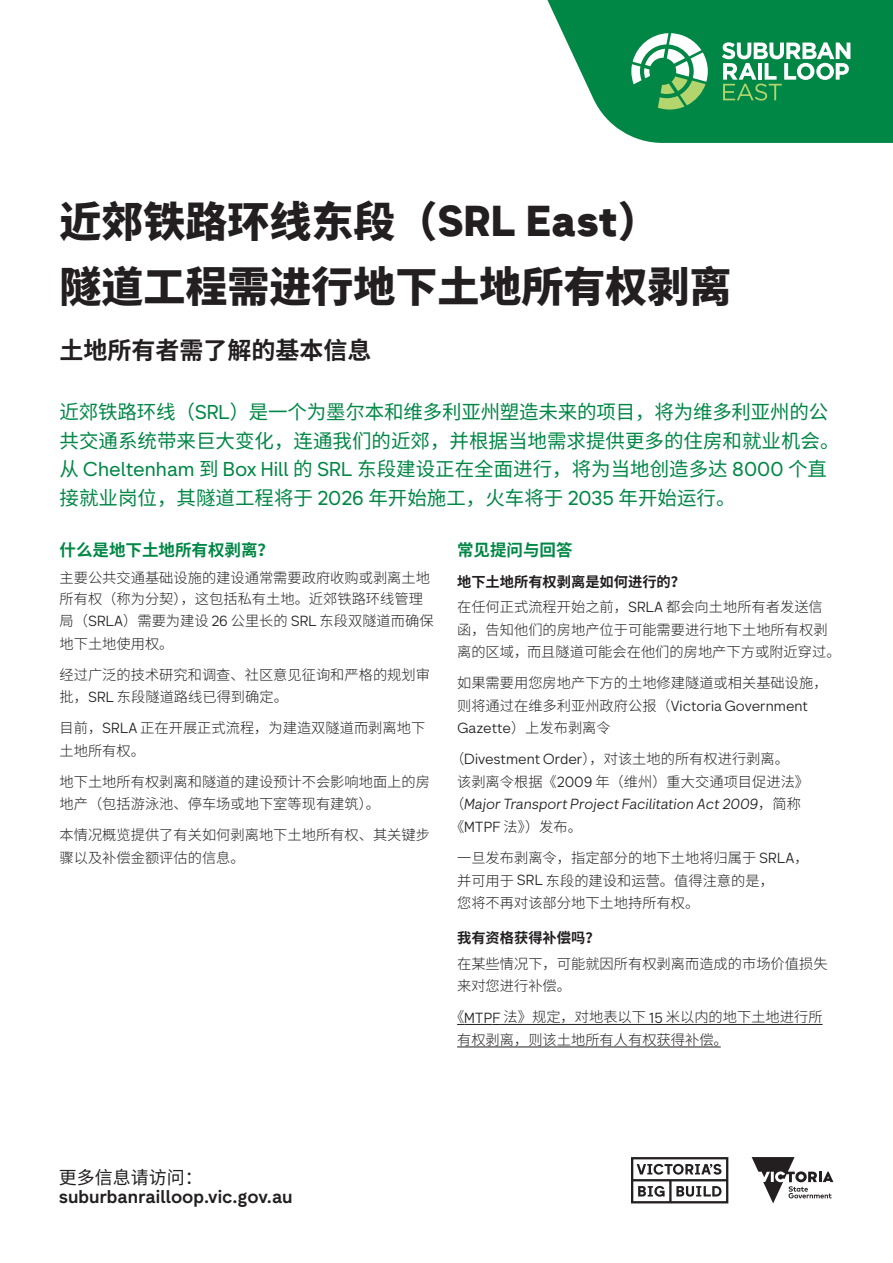
<style>
.page{position:relative;width:893px;height:1263px;background:#fff}
.page>*{position:absolute;margin:0;border:0;box-sizing:border-box;transform-origin:0 0}
.t1{font:900 42px "Noto Sans SC";color:#231f20}
.t2{font:700 24px "Noto Sans SC";color:#231f20}
.Intro_Span_all_col{font:19.5px/28.5px "Noto Sans SC";color:#008746}
.t3{font:700 18px/19.2px "Network Geo";color:#231f20}
.t4{font:18px "Network Geo";color:#231f20}
.Body_H1{font:700 16.5px "Noto Sans SC";color:#008746}
.Body{font:300 14.25px/22.5px "Noto Sans SC";color:#231f20}
.Body-2{font:italic 300 14.25px "Network Geo";color:#231f20}
.Body_H2{font:700 14.25px "Noto Sans SC";color:#231f20}
.s1{font-family:"Network Geo";font-weight:800}
.s2{font-family:"Network Geo"}
.s3{font-family:"Noto Sans SC";font-style:normal}
.s4{font-family:"Noto Sans SC";font-weight:400}
</style>
<div class="page">
<svg style="left:631px;top:1157px;width:97px;height:46px"></svg>
<svg style="left:752px;top:1157px;width:81px;height:46px"></svg>
<svg style="left:457px;top:1024px;width:44px;height:1px"></svg>
<hr style="left:501px;top:1024px;width:148px;height:1px;background:#231f20">
<svg style="left:649px;top:1024px;width:14px;height:1px"></svg>
<hr style="left:663px;top:1024px;width:160px;height:1px;background:#231f20">
<hr style="left:457px;top:1046px;width:264px;height:1px;background:#231f20">
<svg style="left:547px;top:0;width:346px;height:143px;background:#259860"></svg>
<svg style="left:631px;top:33px;width:77px;height:77px"></svg>
<svg style="left:722px;top:42px;width:128px;height:59px"></svg>
<p class="t1" style="left:60px;top:198px;width:602px">近郊铁路环线东段（<span class="s1">SRL East</span>）</p>
<p class="t1" style="left:60px;top:263px;width:673px">隧道工程需进行地下土地所有权剥离</p>
<h2 class="t2" style="left:60px;top:337px;width:313px">土地所有者需了解的基本信息</h2>
<p class="Intro_Span_all_col" style="left:60px;top:398px;width:781px">近郊铁路环线（<span class="s2">SRL</span>）是一个为墨尔本和维多利亚州塑造未来的项目，将为维多利亚州的公共交通系统带来巨大变化，连通我们的近郊，并根据当地需求提供更多的住房和就业机会。从 <span class="s2">Cheltenham</span> 到 <span class="s2">Box Hill</span> 的 <span class="s2">SRL</span> 东段建设正在全面进行，将为当地创造多达 <span class="s2">8000</span> 个直接就业岗位，其隧道工程将于 <span class="s2">2026</span> 年开始施工，火车将于 <span class="s2">2035</span> 年开始运行。</p>
<h3 class="Body_H1" style="left:60px;top:541px;width:216px">什么是地下土地所有权剥离？</h3>
<p class="Body" style="left:60px;top:567px;width:372px;line-height:21px">主要公共交通基础设施的建设通常需要政府收购或剥离土地所有权（称为分契），这包括私有土地。近郊铁路环线管理</p>
<p class="Body" style="left:60px;top:610px;width:376px">局（<span class="s2">SRLA</span>）需要为建设 <span class="s2">26</span> 公里长的 <span class="s2">SRL</span> 东段双隧道而确保地下土地使用权。</p>
<p class="Body" style="left:60px;top:663px;width:372px">经过广泛的技术研究和调查、社区意见征询和严格的规划审批，<span class="s2">SRL</span> 东段隧道路线已得到确定。</p>
<p class="Body" style="left:60px;top:717px;width:367px">目前，<span class="s2">SRLA</span> 正在开展正式流程，为建造双隧道而剥离地下土地所有权。</p>
<p class="Body" style="left:60px;top:770px;width:372px">地下土地所有权剥离和隧道的建设预计不会影响地面上的房地产（包括游泳池、停车场或地下室等现有建筑）。</p>
<p class="Body" style="left:60px;top:824px;width:372px">本情况概览提供了有关如何剥离地下土地所有权、其关键步骤以及补偿金额评估的信息。</p>
<h3 class="Body_H1" style="left:457px;top:541px;width:117px">常见提问与回答</h3>
<p class="Body_H2" style="left:457px;top:574px;width:229px">地下土地所有权剥离是如何进行的？</p>
<p class="Body" style="left:457px;top:596px;width:385px">在任何正式流程开始之前，<span class="s2">SRLA</span> 都会向土地所有者发送信函，告知他们的房地产位于可能需要进行地下土地所有权剥离的区域，而且隧道可能会在他们的房地产下方或附近穿过。</p>
<p class="Body" style="left:457px;top:672px;width:372px">如果需要用您房地产下方的土地修建隧道或相关基础设施，则将通过在维多利亚州政府公报（<span class="s2">Victoria Government<br>Gazette</span>）上发布剥离令</p>
<p class="Body" style="left:450px;top:748px;width:340px">（<span class="s2">Divestment Order</span>），对该土地的所有权进行剥离。</p>
<p class="Body" style="left:457px;top:771px;width:354px">该剥离令根据《<span class="s2">2009</span> 年（维州）重大交通项目促进法》</p>
<p class="Body-2" style="left:450px;top:795px;width:352px"><span class="s3">（</span>Major Transport Project Facilitation Act 2009<span class="s3">，简称</span></p>
<p class="Body" style="left:450px;top:816px;width:133px">《<span class="s2">MTPF</span> 法》）发布。</p>
<p class="Body" style="left:457px;top:847px;width:353px">一旦发布剥离令，指定部分的地下土地将归属于 <span class="s2">SRLA</span>，并可用于 <span class="s2">SRL</span> 东段的建设和运营。值得注意的是，<br>您将不再对该部分地下土地持所有权。</p>
<p class="Body_H2" style="left:457px;top:930px;width:144px">我有资格获得补偿吗？</p>
<p class="Body" style="left:457px;top:953px;width:372px">在某些情况下，可能就因所有权剥离而造成的市场价值损失来对您进行补偿。</p>
<p class="Body" style="left:457px;top:1006px;width:367px;text-indent:-7px">《<span class="s2">MTPF</span> 法》规定，对地表以下 <span class="s2">15</span> 米以内的地下土地进行所有权剥离，则该土地所有人有权获得补偿。</p>
<p class="t3" style="left:59px;top:1169px;width:235px"><span class="s4">更多信息请访问：</span>suburbanrailloop.vic.gov.au</p>
<p class="t4" style="left:59px;top:1165px;width:146px">More information</p>
</div>
